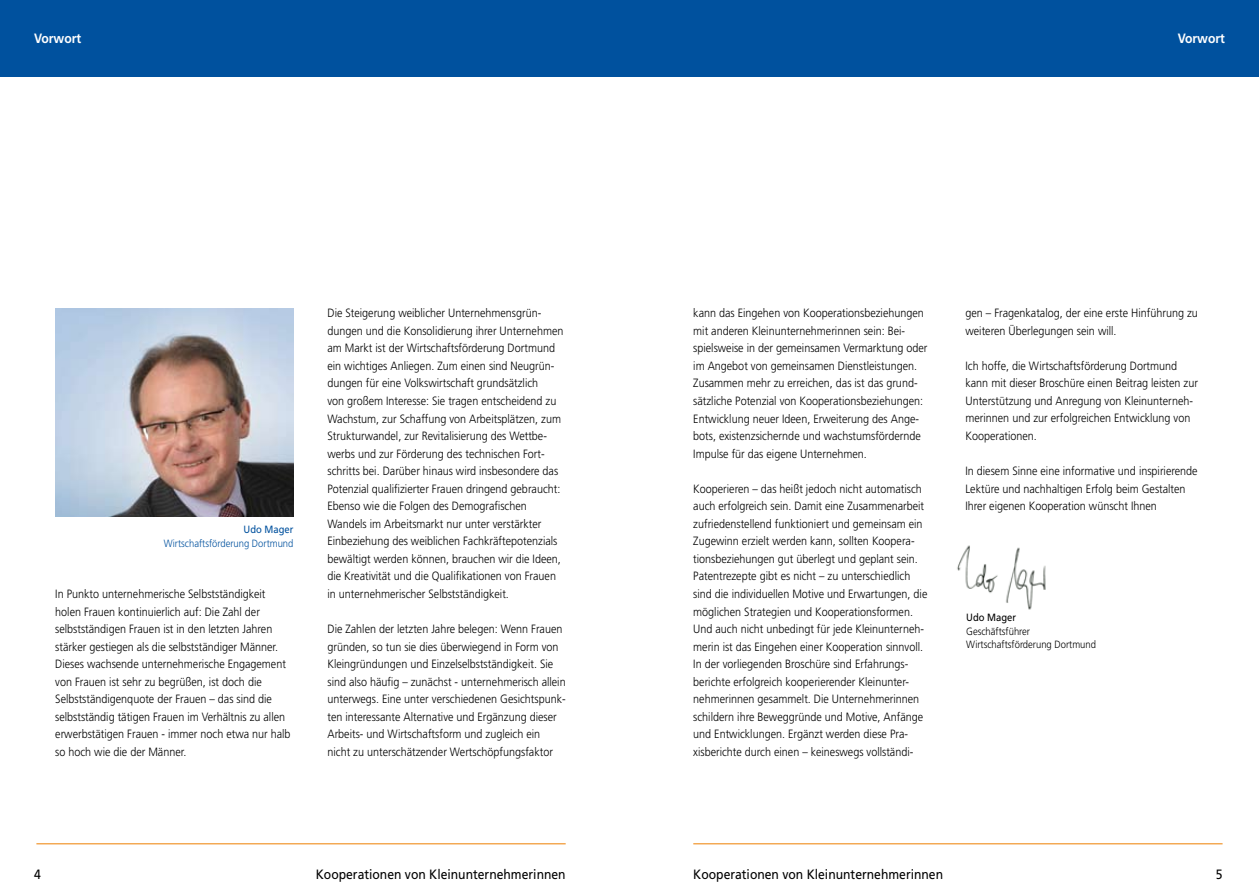
<style>
.page{position:relative;width:1259px;height:893px;background:#fff}
.page>*{position:absolute;margin:0;border:0;box-sizing:border-box;transform-origin:0 0}
.t1{font:13.5px "Frutiger LT";color:#000;scale:.9 1}
.t2{font:700 13.5px "Frutiger LT";color:#fff;scale:.9 1}
.t3{font:300 12px/17.5px "Frutiger LT";color:#000;scale:.9 1}
.t4{font:300 10.5px/13.5px "Frutiger LT";color:#000;scale:.9 1}
.t5{font:300 10.5px "Frutiger LT";color:#00519e;scale:.9 1}
.t6{font:10.5px "Frutiger LT";color:#00519e;scale:.9 1}
.t7{font:10.5px "Frutiger LT";color:#000;scale:.9 1}
</style>
<div class="page">
<div style="left:0;top:0;width:629px;height:76px;background:#00519e"></div>
<hr style="left:36px;top:843px;width:530px;height:1px;background:#ee7f00">
<div style="left:629px;top:0;width:630px;height:76px;background:#00519e"></div>
<hr style="left:693px;top:843px;width:529px;height:1px;background:#ee7f00">
<img style="left:55px;top:309px;width:238px;height:207px">
<img style="left:957px;top:545px;width:89px;height:65px">
<p class="t2" style="left:34px;top:31px;width:54px">Vorwort</p>
<p class="t6" style="left:244px;top:523px;width:57px">Udo Mager</p>
<p class="t5" style="left:164px;top:537px;width:146px">Wirtschaftsförderung Dortmund</p>
<p class="t3" style="left:55px;top:585px;width:263px">In Punkto unternehmerische Selbstständigkeit holen Frauen kontinuierlich auf: Die Zahl der selbstständigen Frauen ist in den letzten Jahren stärker gestiegen als die selbstständiger Männer.<br>Dieses wachsende unternehmerische Engagement von Frauen ist sehr zu begrüßen, ist doch die Selbstständigenquote der Frauen – das sind die selbstständig tätigen Frauen im Verhältnis zu allen erwerbstätigen Frauen - immer noch etwa nur halb so hoch wie die der Männer.</p>
<p class="t3" style="left:327px;top:304px;width:264px">Die Steigerung weiblicher Unternehmensgrün&shy;dungen und die Konsolidierung ihrer Unternehmen am Markt ist der Wirtschaftsförderung Dortmund ein wichtiges Anliegen. Zum einen sind Neugrün&shy;dungen für eine Volkswirtschaft grundsätzlich<br>von großem Interesse: Sie tragen entscheidend zu Wachstum, zur Schaffung von Arbeitsplätzen, zum Strukturwandel, zur Revitalisierung des Wettbe&shy;werbs und zur Förderung des technischen Fort&shy;schritts bei. Darüber hinaus wird insbesondere das Potenzial qualifizierter Frauen dringend gebraucht:<br>Ebenso wie die Folgen des Demografischen Wandels im Arbeitsmarkt nur unter verstärkter Einbeziehung des weiblichen Fachkräftepotenzials bewältigt werden können, brauchen wir die Ideen, die Kreativität und die Qualifikationen von Frauen in unternehmerischer Selbstständigkeit.</p>
<p class="t3" style="left:327px;top:620px;width:266px">Die Zahlen der letzten Jahre belegen: Wenn Frauen gründen, so tun sie dies überwiegend in Form von Kleingründungen und Einzelselbstständigkeit. Sie sind also häufig – zunächst - unternehmerisch allein unterwegs. Eine unter verschiedenen Gesichtspunk&shy;ten interessante Alternative und Ergänzung dieser Arbeits- und Wirtschaftsform und zugleich ein nicht zu unterschätzender Wertschöpfungsfaktor</p>
<p class="t2" style="left:1177px;top:31px;width:54px">Vorwort</p>
<p class="t3" style="left:693px;top:304px;width:262px">kann das Eingehen von Kooperationsbeziehungen mit anderen Kleinunternehmerinnen sein: Bei&shy;spielsweise in der gemeinsamen Vermarktung oder im Angebot von gemeinsamen Dienstleistungen.<br>Zusammen mehr zu erreichen, das ist das grund&shy;sätzliche Potenzial von Kooperationsbeziehungen:<br>Entwicklung neuer Ideen, Erweiterung des Ange&shy;bots, existenzsichernde und wachstumsfördernde Impulse für das eigene Unternehmen.</p>
<p class="t3" style="left:693px;top:480px;width:262px">Kooperieren – das heißt jedoch nicht automatisch auch erfolgreich sein. Damit eine Zusammenarbeit zufriedenstellend funktioniert und gemeinsam ein Zugewinn erzielt werden kann, sollten Koopera&shy;tionsbeziehungen gut überlegt und geplant sein.<br>Patentrezepte gibt es nicht – zu unterschiedlich sind die individuellen Motive und Erwartungen, die möglichen Strategien und Kooperationsformen.<br>Und auch nicht unbedingt für jede Kleinunterneh&shy;merin ist das Eingehen einer Kooperation sinnvoll.<br>In der vorliegenden Broschüre sind Erfahrungs&shy;berichte erfolgreich kooperierender Kleinunter&shy;nehmerinnen gesammelt. Die Unternehmerinnen schildern ihre Beweggründe und Motive, Anfänge und Entwicklungen. Ergänzt werden diese Pra&shy;xisberichte durch einen – keineswegs vollständi-</p>
<p class="t3" style="left:965px;top:304px;width:260px">gen – Fragenkatalog, der eine erste Hinführung zu weiteren Überlegungen sein will.</p>
<p class="t3" style="left:965px;top:357px;width:260px">Ich hoffe, die Wirtschaftsförderung Dortmund kann mit dieser Broschüre einen Beitrag leisten zur Unterstützung und Anregung von Kleinunterneh&shy;merinnen und zur erfolgreichen Entwicklung von Kooperationen.</p>
<p class="t3" style="left:965px;top:462px;width:259px">In diesem Sinne eine informative und inspirierende<br>Lektüre und nachhaltigen Erfolg beim Gestalten<br>Ihrer eigenen Kooperation wünscht Ihnen</p>
<p class="t7" style="left:966px;top:611px;width:57px">Udo Mager</p>
<p class="t4" style="left:966px;top:624px;width:146px">Geschäftsführer<br>Wirtschaftsförderung Dortmund</p>
<p class="t1" style="left:34px;top:866px;width:9px">4</p>
<p class="t1" style="left:316px;top:866px;width:279px">Kooperationen von Kleinunternehmerinnen</p>
<p class="t1" style="left:693px;top:866px;width:279px">Kooperationen von Kleinunternehmerinnen</p>
<p class="t1" style="left:1215px;top:866px;width:9px">5</p>
</div>
